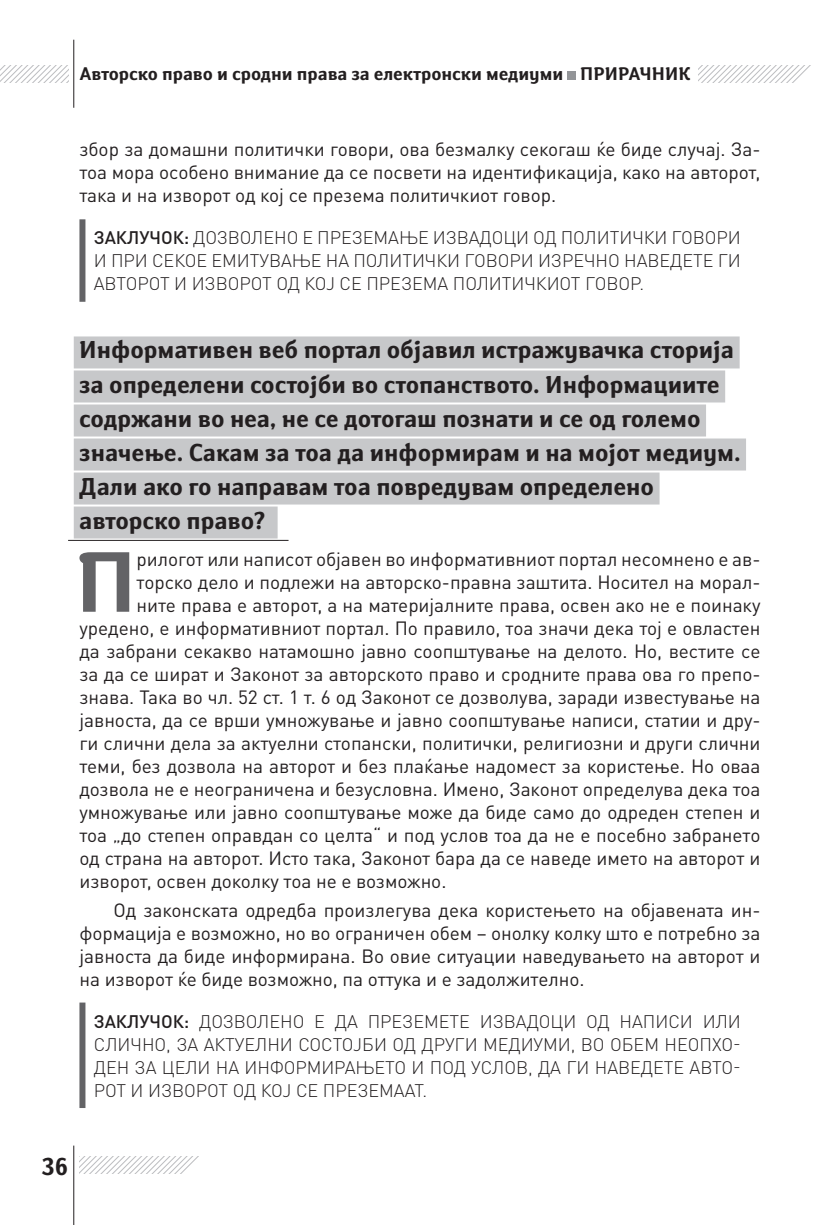
<style>
.page{position:relative;width:840px;height:1225px;background:#fff}
.page>*{position:absolute;margin:0;border:0;box-sizing:border-box;transform-origin:0 0}
._1_Pass{font:700 83.8px "Susan";color:#636366}
.Naslov_02{font:700 24px/34px "Susan";letter-spacing:-.005em;color:#231f20}
._1_Pass-2{font:19px/23px "DIN Pro";letter-spacing:-.005em;color:#231f20;text-align:justify}
.Zaklucok{font:300 18px/23px "DIN Pro";letter-spacing:-.005em;color:#231f20;text-align:justify}
.t1{font:700 18px "Susan";letter-spacing:-.005em;color:#231f20}
.s1{font-weight:500}
</style>
<div class="page">
<hr style="left:73px;top:1145px;width:1px;height:80px;background:#231f20">
<svg style="left:79px;top:1157px;width:119px;height:17px"></svg>
<div style="left:567px;top:71px;width:8px;height:8px;background:#939598"></div>
<svg style="left:0;top:65px;width:68px;height:17px"></svg>
<hr style="left:73px;top:40px;width:1px;height:68px;background:#231f20">
<svg style="left:698px;top:65px;width:113px;height:17px"></svg>
<div style="left:74px;top:336px;width:665px;height:32px;background:#c7c8ca"></div>
<div style="left:74px;top:370px;width:650px;height:32px;background:#c7c8ca"></div>
<div style="left:74px;top:404px;width:631px;height:32px;background:#c7c8ca"></div>
<div style="left:74px;top:438px;width:671px;height:32px;background:#c7c8ca"></div>
<div style="left:74px;top:472px;width:585px;height:32px;background:#c7c8ca"></div>
<hr style="left:68px;top:540px;width:220px;height:1px;background:#231f20">
<div style="left:74px;top:506px;width:203px;height:32px;background:#c7c8ca"></div>
<div style="left:79px;top:219px;width:6px;height:83px;background:#636366"></div>
<div style="left:79px;top:1002px;width:6px;height:106px;background:#636366"></div>
<p class="t1" style="left:79px;top:62px;width:612px">Авторско право и сродни права за електронски медиуми ПРИРАЧНИК</p>
<p class="_1_Pass-2" style="left:79px;top:137px;width:682px">збор за домашни политички говори, ова безмалку секогаш ќе биде случај. За&shy;тоа мора особено внимание да се посвети на идентификација, како на авторот, така и на изворот од кој се презема политичкиот говор.</p>
<p class="Zaklucok" style="left:94px;top:226px;width:648px"><span class="s1">ЗАКЛУЧОК:</span> ДОЗВОЛЕНО Е ПРЕЗЕМАЊЕ ИЗВАДОЦИ ОД ПОЛИТИЧКИ ГОВОРИ И ПРИ СЕКОЕ ЕМИТУВАЊЕ НА ПОЛИТИЧКИ ГОВОРИ ИЗРЕЧНО НАВЕДЕТЕ ГИ АВТОРОТ И ИЗВОРОТ ОД КОЈ СЕ ПРЕЗЕМА ПОЛИТИЧКИОТ ГОВОР.</p>
<p class="Naslov_02" style="left:79px;top:333px;width:662px">Информативен веб портал објавил истражувачка сторија за определени состојби во стопанството. Информациите содржани во неа, не се дотогаш познати и се од големо значење. Сакам за тоа да информирам и на мојот медиум.<br>Дали ако го направам тоа повредувам определено авторско право?</p>
<p class="_1_Pass" style="left:75px;top:527px;width:63px">П</p>
<p class="_1_Pass-2" style="left:136px;top:546px;width:625px">рилогот или написот објавен во информативниот портал несомнено е ав-</p>
<p class="_1_Pass-2" style="left:136px;top:569px;width:625px">торско дело и подлежи на авторско-правна заштита. Носител на морал-</p>
<p class="_1_Pass-2" style="left:136px;top:592px;width:625px">ните права е авторот, а на материјалните права, освен ако не е поинаку</p>
<p class="_1_Pass-2" style="left:79px;top:615px;width:682px">уредено, е информативниот портал. По правило, тоа значи дека тој е овластен</p>
<p class="_1_Pass-2" style="left:79px;top:638px;width:682px">да забрани секакво натамошно јавно соопштување на делото. Но, вестите се</p>
<p class="_1_Pass-2" style="left:79px;top:661px;width:682px">за да се шират и Законот за авторското право и сродните права ова го препо-</p>
<p class="_1_Pass-2" style="left:79px;top:684px;width:682px">знава. Така во чл. 52 ст. 1 т. 6 од Законот се дозволува, заради известување на</p>
<p class="_1_Pass-2" style="left:79px;top:707px;width:682px">јавноста, да се врши умножување и јавно соопштување написи, статии и дру-</p>
<p class="_1_Pass-2" style="left:79px;top:730px;width:682px">ги слични дела за актуелни стопански, политички, религиозни и други слични</p>
<p class="_1_Pass-2" style="left:79px;top:753px;width:682px">теми, без дозвола на авторот и без плаќање надомест за користење. Но оваа</p>
<p class="_1_Pass-2" style="left:79px;top:776px;width:682px">дозвола не е неограничена и безусловна. Имено, Законот определува дека тоа</p>
<p class="_1_Pass-2" style="left:79px;top:799px;width:682px">умножување или јавно соопштување може да биде само до одреден степен и</p>
<p class="_1_Pass-2" style="left:79px;top:822px;width:682px">тоа „до степен оправдан со целта“ и под услов тоа да не е посебно забрането</p>
<p class="_1_Pass-2" style="left:79px;top:845px;width:682px">од страна на авторот. Исто така, Законот бара да се наведе името на авторот и</p>
<p class="_1_Pass-2" style="left:79px;top:868px;width:368px">изворот, освен доколку тоа не е возможно.</p>
<p class="_1_Pass-2" style="left:79px;top:897px;width:682px;text-indent:34px">Од законската одредба произлегува дека користењето на објавената ин&shy;формација е возможно, но во ограничен обем – онолку колку што е потребно за јавноста да биде информирана. Во овие ситуации наведувањето на авторот и на изворот ќе биде возможно, па оттука и е задолжително.</p>
<p class="Zaklucok" style="left:94px;top:1009px;width:648px"><span class="s1">ЗАКЛУЧОК:</span> ДОЗВОЛЕНО Е ДА ПРЕЗЕМЕТЕ ИЗВАДОЦИ ОД НАПИСИ ИЛИ СЛИЧНО, ЗА АКТУЕЛНИ СОСТОЈБИ ОД ДРУГИ МЕДИУМИ, ВО ОБЕМ НЕОПХО-ДЕН ЗА ЦЕЛИ НА ИНФОРМИРАЊЕТО И ПОД УСЛОВ, ДА ГИ НАВЕДЕТЕ АВТО-РОТ И ИЗВОРОТ ОД КОЈ СЕ ПРЕЗЕМААТ.</p>
<p class="Naslov_02" style="left:42px;top:1149px;width:28px">36</p>
</div>
